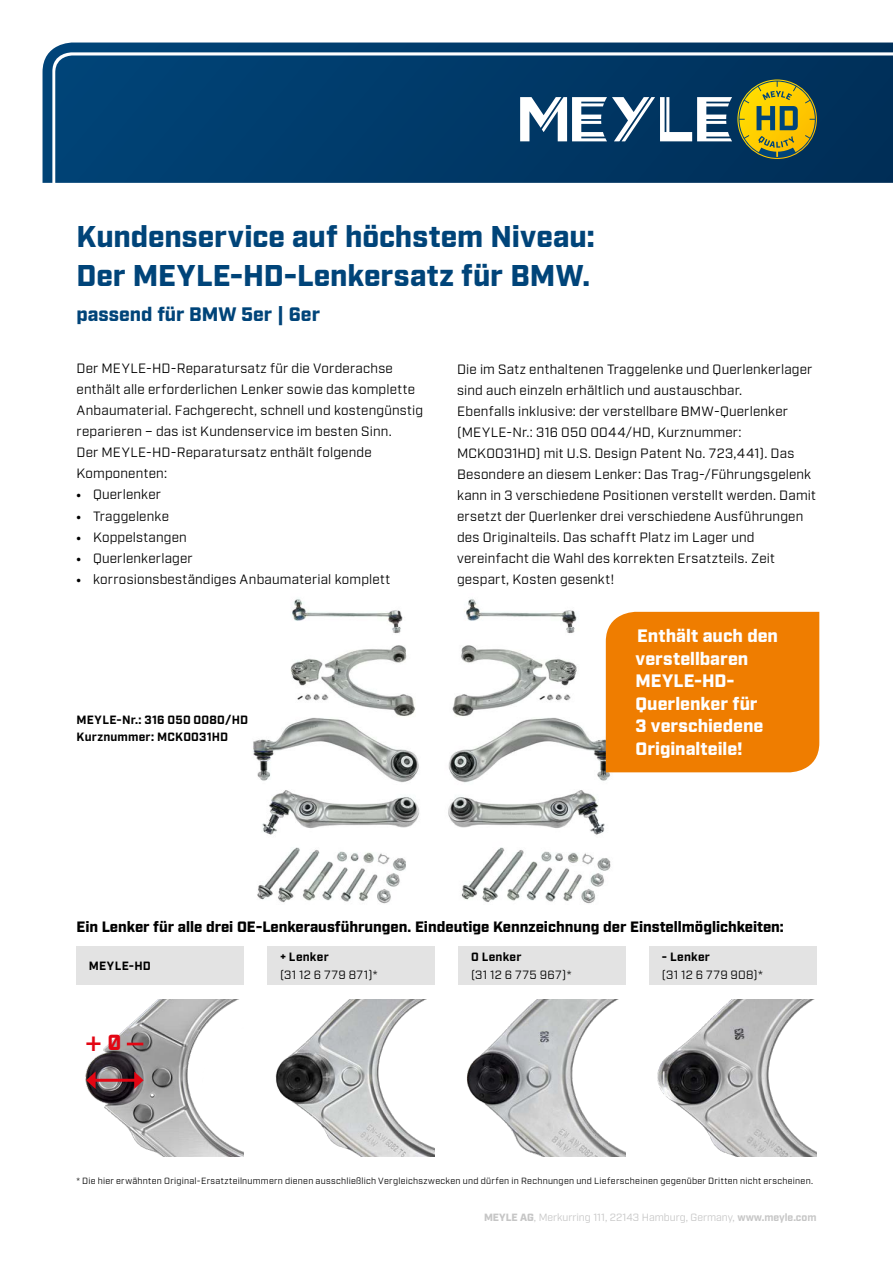
<style>
.page{position:relative;width:893px;height:1263px;background:#fff}
.page>*{position:absolute;margin:0;border:0;box-sizing:border-box;transform-origin:0 0}
.t1{font:900 30px/39px "Industry";color:#004479}
.t2{font:700 27.15px "Myriad Pro";color:#e30613}
.t3{font:900 19.5px "Industry";color:#004479}
.t4{font:900 18px/22.5px "Industry";letter-spacing:-.005em;color:#fff}
.t5{font:900 15px "Industry";color:#000}
.t6{font:13.5px/21px "Industry";letter-spacing:.01em;color:#000}
.t7{font:700 12px/16.5px "Industry";letter-spacing:.02em;color:#000}
.t8{font:12px "Industry";letter-spacing:.035em;color:#000}
.t9{font:10.5px "Industry";color:#c6c6c6}
.t10{font:9px "Industry";letter-spacing:.03em;color:#000}
.s1{font-family:"Myriad Pro";font-weight:700}
.s2{font-family:"Industry Meyle";font-size:21.75px}
.s3{font-weight:900}
.s4{font-weight:700}
</style>
<div class="page">
<svg style="left:43px;top:43px;width:850px;height:140px;background:#09416e"></svg>
<img style="left:467px;top:999px;width:159px;height:157px">
<img style="left:275px;top:999px;width:159px;height:157px">
<img style="left:85px;top:999px;width:159px;height:157px">
<img style="left:657px;top:999px;width:159px;height:157px">
<img style="left:253px;top:598px;width:391px;height:306px">
<div style="left:606px;top:612px;width:213px;height:160px;background:#ef7d00"></div>
<svg style="left:127px;top:1043px;width:16px;height:2px"></svg>
<hr style="left:93px;top:1079px;width:44px;height:3px;background:#e30613">
<svg style="left:86px;top:1071px;width:10px;height:18px"></svg>
<svg style="left:134px;top:1071px;width:10px;height:18px"></svg>
<div style="left:76px;top:946px;width:167px;height:38px;background:#e3e3e3"></div>
<div style="left:267px;top:946px;width:167px;height:38px;background:#e3e3e3"></div>
<div style="left:458px;top:946px;width:168px;height:38px;background:#e3e3e3"></div>
<div style="left:649px;top:946px;width:167px;height:38px;background:#e3e3e3"></div>
<svg style="left:738px;top:81px;width:78px;height:77px;background:#9b9429"></svg>
<svg style="left:520px;top:97px;width:212px;height:44px"></svg>
<h1 class="t1" style="left:77px;top:219px;width:520px">Kundenservice auf höchstem Niveau:<br>Der MEYLE-HD-Lenkersatz für BMW.</h1>
<h3 class="t3" style="left:77px;top:302px;width:245px">passend für BMW 5er | 6er</h3>
<p class="t6" style="left:77px;top:359px;width:348px">Der MEYLE-HD-Reparatursatz für die Vorderachse enthält alle erforderlichen Lenker sowie das komplette Anbaumaterial. Fachgerecht, schnell und kostengünstig reparieren – das ist Kundenservice im besten Sinn.<br>Der MEYLE-HD-Reparatursatz enthält folgende Komponenten:</p>
<p class="t6" style="left:77px;top:485px;width:86px"><span class="s1">•</span> Querlenker</p>
<p class="t6" style="left:77px;top:506px;width:94px"><span class="s1">•</span> Traggelenke</p>
<p class="t6" style="left:77px;top:527px;width:112px"><span class="s1">•</span> Koppelstangen</p>
<p class="t6" style="left:77px;top:548px;width:118px"><span class="s1">•</span> Querlenkerlager</p>
<p class="t6" style="left:77px;top:569px;width:315px"><span class="s1">•</span> korrosionsbeständiges Anbaumaterial komplett</p>
<p class="t6" style="left:457px;top:359px;width:360px">Die im Satz enthaltenen Traggelenke und Querlenkerlager sind auch einzeln erhältlich und austauschbar.<br>Ebenfalls inklusive: der verstellbare BMW-Querlenker (MEYLE-Nr.: 316 050 0044/HD, Kurznummer:<br>MCK0031HD) mit U.S. Design Patent No. 723,441). Das Besondere an diesem Lenker: Das Trag-/Führungsgelenk kann in 3 verschiedene Positionen verstellt werden. Damit ersetzt der Querlenker drei verschiedene Ausführungen des Originalteils. Das schafft Platz im Lager und vereinfacht die Wahl des korrekten Ersatzteils. Zeit gespart, Kosten gesenkt!</p>
<p class="t7" style="left:77px;top:712px;width:173px">MEYLE-Nr.: 316 050 0080/HD<br>Kurznummer: MCK0031HD</p>
<h3 class="t4" style="left:636px;top:626px;width:144px">Enthält auch den verstellbaren<br>MEYLE-HD-<br>Querlenker für<br>3 verschiedene<br>Originalteile!</h3>
<p class="t5" style="left:77px;top:918px;width:709px">Ein Lenker für alle drei OE-Lenkerausführungen. Eindeutige Kennzeichnung der Einstellmöglichkeiten:</p>
<p class="t7" style="left:89px;top:958px;width:63px">MEYLE-HD</p>
<h2 class="t2" style="left:85px;top:1024px;width:37px">+ <span class="s2">0</span></h2>
<p class="t7" style="left:280px;top:949px;width:50px">+ Lenker</p>
<p class="t8" style="left:280px;top:967px;width:99px">(31 12 6 779 871)*</p>
<p class="t7" style="left:471px;top:949px;width:52px">0 Lenker</p>
<p class="t8" style="left:471px;top:967px;width:102px">(31 12 6 775 967)*</p>
<p class="t7" style="left:662px;top:949px;width:49px">- Lenker</p>
<p class="t8" style="left:662px;top:967px;width:103px">(31 12 6 779 908)*</p>
<p class="t10" style="left:77px;top:1175px;width:738px">* Die hier erwähnten Original-Ersatzteilnummern dienen ausschließlich Vergleichszwecken und dürfen in Rechnungen und Lieferscheinen gegenüber Dritten nicht erscheinen.</p>
<p class="t9" style="left:484px;top:1211px;width:334px"><span class="s3">MEYLE AG</span>, Merkurring 111, 22143 Hamburg, Germany, <span class="s4">www.meyle.com</span></p>
</div>
